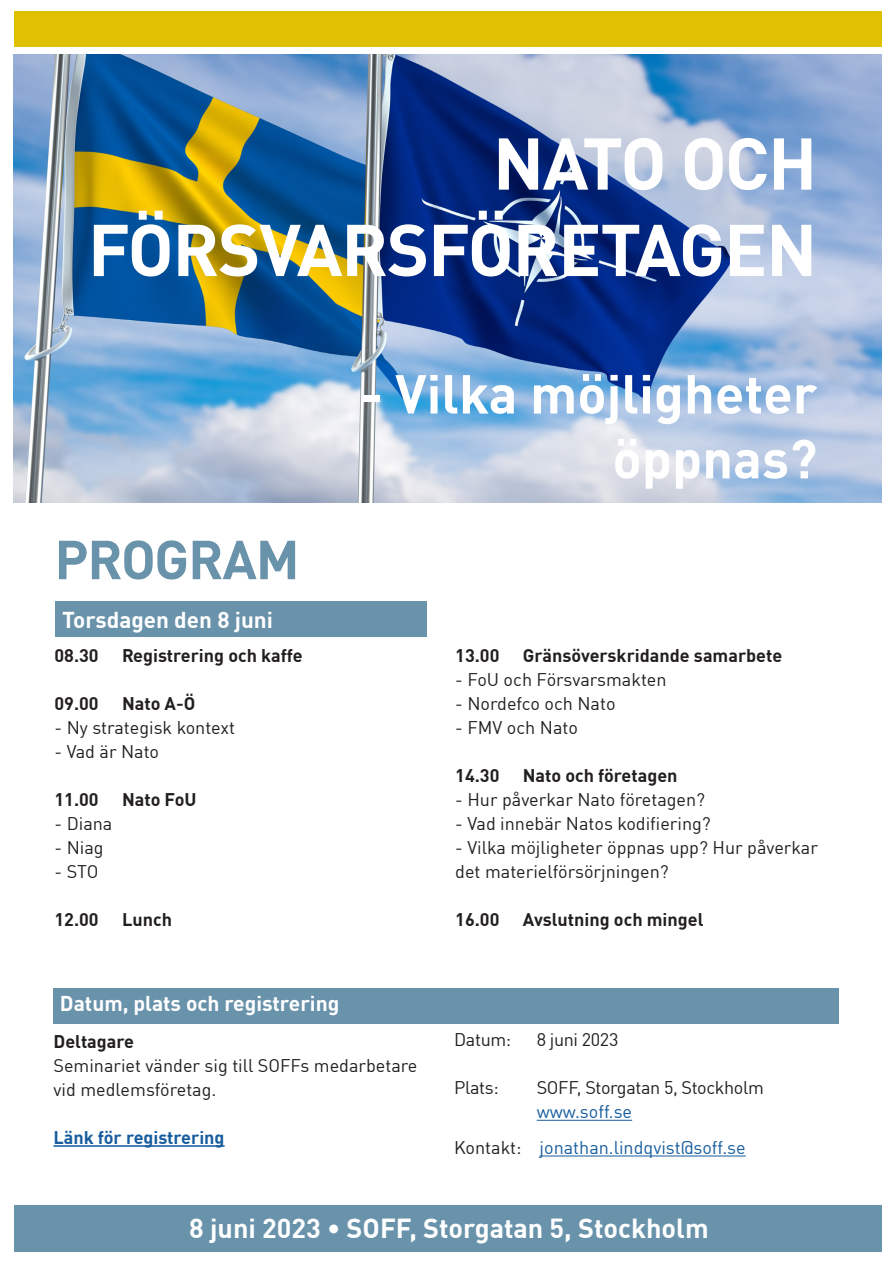
<style>
.page{position:relative;width:893px;height:1263px;background:#fff}
.page>*{position:absolute;margin:0;border:0;box-sizing:border-box;transform-origin:0 0}
.t1{font:700 72px "DIN Offc";letter-spacing:-.02em;color:#fff}
.t2{font:700 54px/64.8px "DIN Offc";color:#fff;text-align:right}
.t3{font:700 54px "DIN Offc";letter-spacing:-.02em;color:#6992ab}
.t4{font:700 27px "DIN Offc";color:#fff}
.t5{font:700 22.5px "DIN Offc";color:#fff}
.t6{font:700 21px "DIN Offc";color:#fff}
.t7{font:18px/24px "DIN Offc";color:#231f20}
.t8{font:700 18px "DIN Offc";color:#231f20}
.t9{font:18px "DIN Offc";color:#175d9e}
.t10{font:18px "DIN Offc";letter-spacing:-.02em;color:#231f20}
.t11{font:700 18px "DIN Offc";color:#175d9e}
.s1{color:#231f20}
</style>
<div class="page">
<div style="left:14px;top:1206px;width:867px;height:46px;background:#6992ab"></div>
<div style="left:14px;top:12px;width:867px;height:35px;background:#e0c003"></div>
<div style="left:55px;top:602px;width:371px;height:35px;background:#6992ab"></div>
<hr style="left:537px;top:1120px;width:95px;height:1px;background:#175d9e">
<hr style="left:53px;top:1145px;width:172px;height:2px;background:#175d9e">
<div style="left:53px;top:988px;width:786px;height:36px;background:#6992ab"></div>
<hr style="left:540px;top:1155px;width:206px;height:1px;background:#175d9e">
<img style="left:14px;top:54px;width:867px;height:448px">
<p class="t1" style="left:493px;top:117px;width:326px">NATO OCH</p>
<p class="t1" style="left:88px;top:203px;width:731px">FÖRSVARSFÖRETAGEN</p>
<p class="t3" style="left:55px;top:524px;width:247px">PROGRAM</p>
<p class="t5" style="left:62px;top:605px;width:212px">Torsdagen den 8 juni</p>
<p class="t8" style="left:55px;top:644px;width:46px">08.30</p>
<p class="t8" style="left:122px;top:644px;width:182px">Registrering och kaffe</p>
<p class="t8" style="left:55px;top:692px;width:46px">09.00</p>
<p class="t8" style="left:122px;top:692px;width:75px">Nato A-Ö</p>
<p class="t7" style="left:55px;top:715px;width:182px">- Ny strategisk kontext</p>
<p class="t7" style="left:55px;top:739px;width:106px">- Vad är Nato</p>
<p class="t8" style="left:55px;top:788px;width:46px">11.00</p>
<p class="t8" style="left:122px;top:788px;width:76px">Nato FoU</p>
<p class="t7" style="left:55px;top:811px;width:59px">- Diana</p>
<p class="t7" style="left:55px;top:835px;width:51px">- Niag</p>
<p class="t7" style="left:55px;top:859px;width:45px">- STO</p>
<p class="t8" style="left:55px;top:908px;width:46px">12.00</p>
<p class="t8" style="left:122px;top:908px;width:51px">Lunch</p>
<p class="t2" style="left:360px;top:359px;width:459px">- Vilka möjligheter öppnas?</p>
<p class="t8" style="left:455px;top:644px;width:46px">13.00</p>
<p class="t8" style="left:523px;top:644px;width:261px">Gränsöverskridande samarbete</p>
<p class="t7" style="left:455px;top:667px;width:213px">- FoU och Försvarsmakten</p>
<p class="t7" style="left:455px;top:691px;width:162px">- Nordefco och Nato</p>
<p class="t7" style="left:455px;top:715px;width:124px">- FMV och Nato</p>
<p class="t8" style="left:455px;top:764px;width:46px">14.30</p>
<p class="t8" style="left:523px;top:764px;width:156px">Nato och företagen</p>
<p class="t7" style="left:455px;top:787px;width:251px">- Hur påverkar Nato företagen?</p>
<p class="t7" style="left:455px;top:811px;width:257px">- Vad innebär Natos kodifiering?</p>
<p class="t7" style="left:455px;top:835px;width:364px">- Vilka möjligheter öppnas upp? Hur påverkar det materielförsörjningen?</p>
<p class="t8" style="left:455px;top:908px;width:46px">16.00</p>
<p class="t8" style="left:523px;top:908px;width:182px">Avslutning och mingel</p>
<p class="t6" style="left:60px;top:990px;width:281px">Datum, plats och registrering</p>
<p class="t8" style="left:53px;top:1030px;width:82px">Deltagare</p>
<p class="t7" style="left:53px;top:1053px;width:365px">Seminariet vänder sig till SOFFs medarbetare vid medlemsföretag.</p>
<p class="t11" style="left:53px;top:1126px;width:173px">Länk för registrering</p>
<p class="t7" style="left:454px;top:1027px;width:59px">Datum:</p>
<p class="t10" style="left:537px;top:1028px;width:83px">8 juni 2023</p>
<p class="t7" style="left:454px;top:1075px;width:46px">Plats:</p>
<p class="t10" style="left:537px;top:1076px;width:229px">SOFF, Storgatan 5, Stockholm</p>
<p class="t9" style="left:537px;top:1100px;width:97px">www.soff.se</p>
<p class="t9" style="left:454px;top:1136px;width:293px"><span class="s1">Kontakt:</span> jonathan.lindqvist@soff.se</p>
<p class="t4" style="left:189px;top:1210px;width:521px">8 juni 2023 • SOFF, Storgatan 5, Stockholm</p>
</div>
